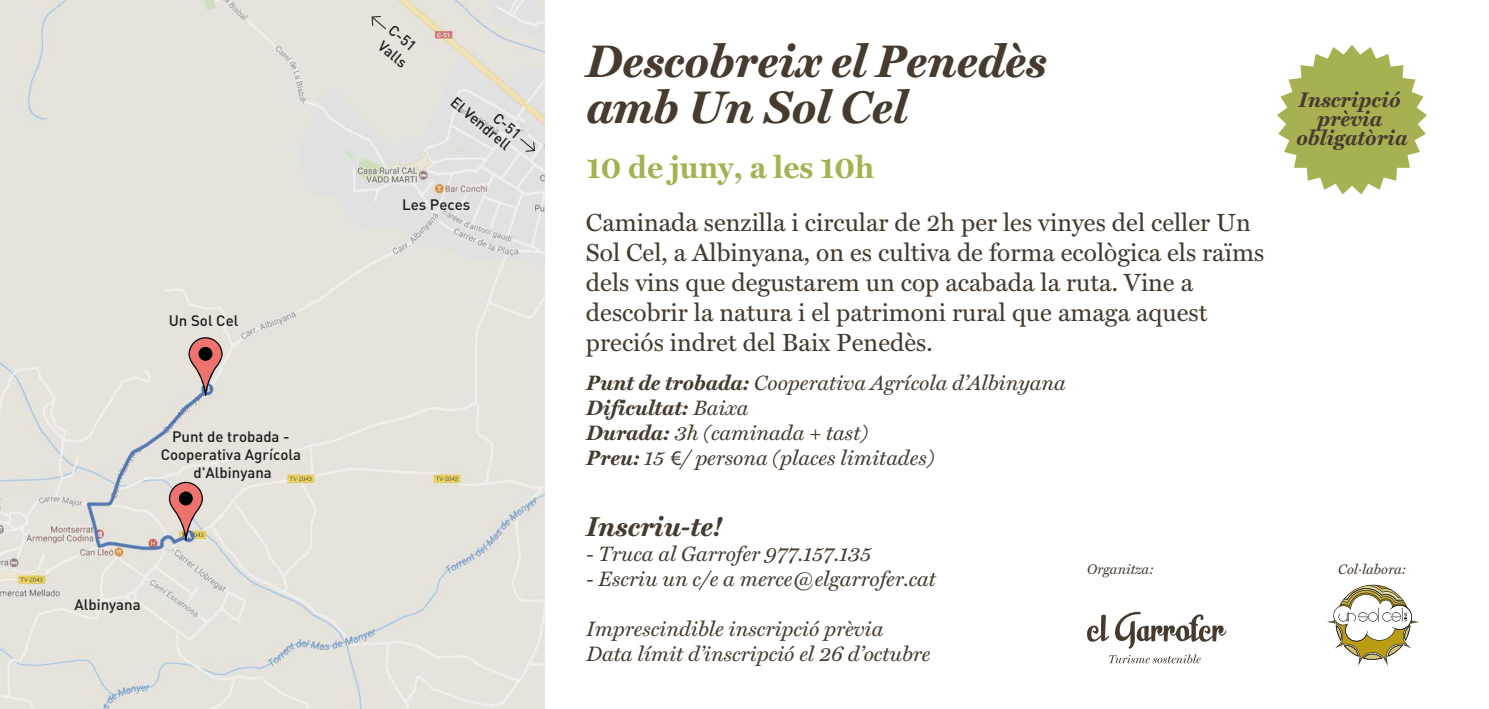
<style>
.page{position:relative;width:1489px;height:709px;background:#fff}
.page>*{position:absolute;margin:0;border:0;box-sizing:border-box;transform-origin:0 0}
.t1{font:italic 700 46px/46px "Miller Text";color:#473b2f}
.t2{font:700 31.25px "Miller Text";color:#a7b152}
.t3{font:italic 700 27.5px "Miller Text";color:#473b2f}
.t4{font:25px/30px "Miller Text";color:#473b2f}
.t5{font:italic 700 21.25px/19px "Miller Text";color:#473b2f;text-align:center}
.t6{font:italic 21px/25px "Miller Text";color:#473b2f}
.t7{font:500 15px/18px "DIN Pro";color:#1e1e1c}
.t8{font:italic 14.25px "Miller Text";color:#473b2f}
.t9{font:italic 14px "Miller Text";color:#473b2f}
.s1{font-weight:700}
.s2{font-family:"Myriad Pro";font-style:normal}
</style>
<div class="page">
<div style="left:0;top:0;width:544px;height:709px;background:#e6e3dc"></div>
<svg style="left:1087px;top:612px;width:138px;height:36px"></svg>
<svg style="left:1109px;top:654px;width:91px;height:9px"></svg>
<svg style="left:371px;top:16px;width:15px;height:14px"></svg>
<svg style="left:188px;top:337px;width:35px;height:59px"></svg>
<svg style="left:169px;top:482px;width:34px;height:58px"></svg>
<svg style="left:519px;top:137px;width:17px;height:15px"></svg>
<svg style="left:1327px;top:584px;width:92px;height:82px"></svg>
<svg style="left:1277px;top:45px;width:149px;height:149px"></svg>
<p class="t7" style="left:169px;top:311px;width:71px">Un Sol Cel</p>
<p class="t7" style="left:161px;top:427px;width:142px;text-align:center">Punt de trobada -<br>Cooperativa Agrícola d'Albinyana</p>
<p class="t7" style="left:74px;top:595px;width:68px">Albinyana</p>
<p class="t7" style="left:397px;top:21px;width:36px;rotate:40deg">C-51<br>Valls</p>
<h1 class="t1" style="left:586px;top:38px;width:461px">Descobreix el Penedès amb Un Sol Cel</h1>
<h2 class="t2" style="left:586px;top:148px;width:289px">10 de juny, a les 10h</h2>
<p class="t4" style="left:586px;top:208px;width:679px">Caminada senzilla i circular de 2h per les vinyes del celler Un Sol Cel, a Albinyana, on es cultiva de forma ecològica els raïms dels vins que degustarem un cop acabada la ruta. Vine a descobrir la natura i el patrimoni rural que amaga aquest preciós indret del Baix Penedès.</p>
<p class="t6" style="left:586px;top:370px;width:481px"><span class="s1">Punt de trobada:</span> Cooperativa Agrícola d’Albinyana <span class="s1">Dificultat:</span> Baixa<br><span class="s1">Durada:</span> 3h (caminada + tast)<br><span class="s1">Preu:</span> 15 <span class="s2">€</span>/ persona (places limitades)</p>
<p class="t7" style="left:468px;top:82px;width:75px;line-height:15.2px;text-align:right;rotate:40deg">C-51<br>El Vendrell</p>
<p class="t5" style="left:1296px;top:90px;width:113px">Inscripció prèvia obligatòria</p>
<p class="t7" style="left:402px;top:195px;width:70px">Les Peces</p>
<h3 class="t3" style="left:586px;top:509px;width:137px">Inscriu-te!</h3>
<p class="t6" style="left:586px;top:541px;width:286px">- Truca al Garrofer 977.157.135</p>
<p class="t6" style="left:586px;top:566px;width:351px">- Escriu un c/e a merce@elgarrofer.cat</p>
<p class="t6" style="left:586px;top:616px;width:345px">Imprescindible inscripció prèvia<br>Data límit d’inscripció el 26 d’octubre</p>
<p class="t8" style="left:1086px;top:561px;width:68px">Organitza:</p>
<p class="t9" style="left:1338px;top:561px;width:69px">Col·labora:</p>
</div>
